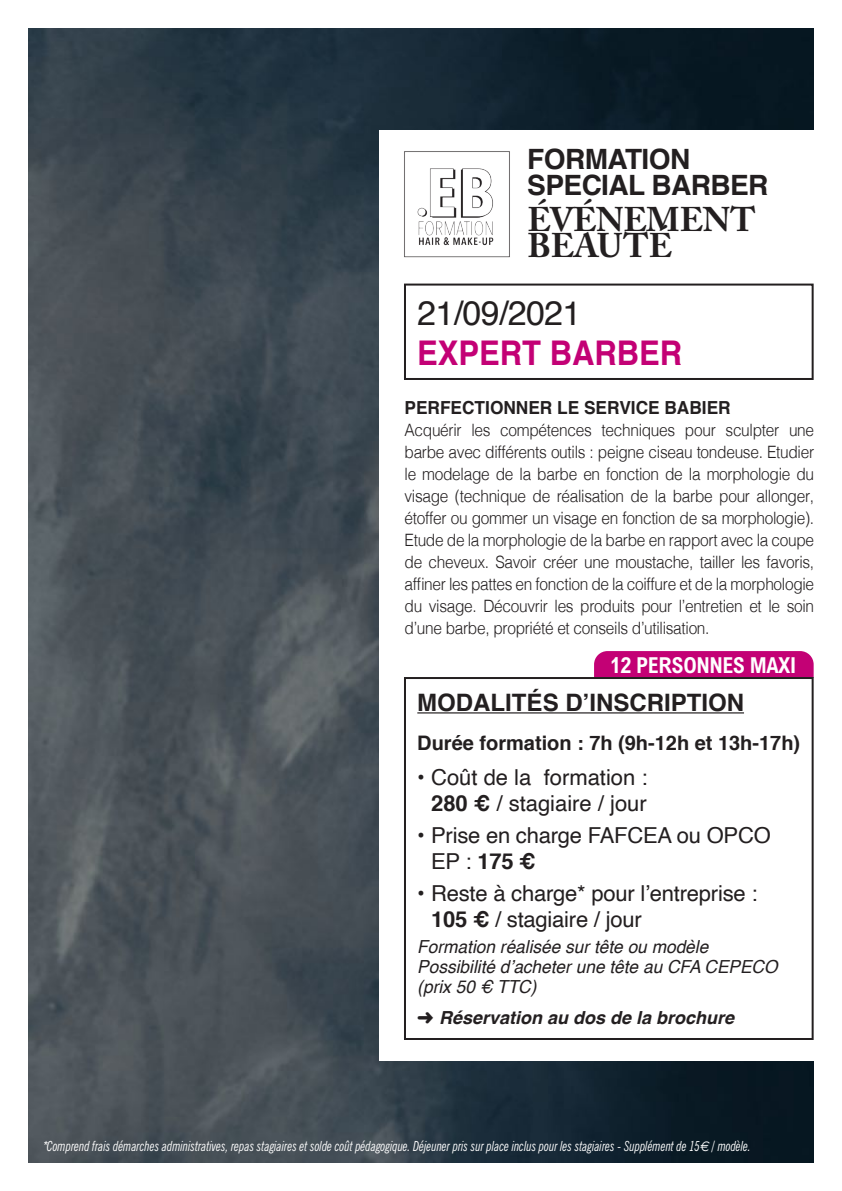
<style>
.page{position:relative;width:842px;height:1191px;background:#fff}
.page>*{position:absolute;margin:0;border:0;box-sizing:border-box;transform-origin:0 0}
.t1{font:700 34px/26px "Adobe Caslon Pro";letter-spacing:-.005em;color:#231f20}
.t2{font:700 34px "Helvetica";color:#c30175;scale:.91 1}
.t3{font:34px "Helvetica";letter-spacing:-.02em;color:#231f20}
.t4{font:700 28px/26px "Helvetica";letter-spacing:-.02em;color:#231f20}
.t5{font:700 24px "Helvetica";color:#231f20}
.t6{font:22px/26px "Helvetica";letter-spacing:-.01em;color:#231f20}
.t7{font:700 condensed 22px "Arial";letter-spacing:-.02em;color:#fff}
.t8{font:700 20px "Helvetica";color:#231f20}
.t9{font:italic 18px/20px "Helvetica";color:#231f20;scale:.96 1}
.t10{font:italic 700 18px "Helvetica";color:#231f20}
.t11{font:700 18px "Helvetica";color:#231f20;scale:.96 1}
.t12{font:300 17px/22px "Helvetica";letter-spacing:-.02em;color:#231f20;text-align:justify;scale:.91 1}
.t13{font:italic condensed 14px "News Gothic BT";color:#fff;scale:.88 1}
.s1{font-weight:700}
.s2{font-family:"Helvetica";font-stretch:normal}
.s3{font-family:"Euro Sans";font-stretch:normal}
</style>
<div class="page">
<img style="left:28px;top:28px;width:786px;height:1134px">
<div style="left:380px;top:130px;width:462px;height:930px;background:#fff"></div>
<div style="left:404px;top:283px;width:410px;height:97px;border:2px solid #231f20"></div>
<div style="left:594px;top:651px;width:220px;height:26px;background:#c30175"></div>
<hr style="left:417px;top:712px;width:327px;height:1px;background:#231f20">
<div style="left:404px;top:677px;width:410px;height:363px;border:2px solid #231f20"></div>
<img style="left:404px;top:151px;width:106px;height:107px">
<h2 class="t4" style="left:527px;top:147px;width:243px">FORMATION<br>SPECIAL BARBER</h2>
<h1 class="t1" style="left:527px;top:207px;width:229px">ÉVÉNEMENT<br>BEAUTÉ</h1>
<h1 class="t3" style="left:417px;top:286px;width:166px">21/09/2021</h1>
<h1 class="t2" style="left:417px;top:325px;width:292px">EXPERT BARBER</h1>
<p class="t11" style="left:405px;top:393px;width:341px">PERFECTIONNER LE SERVICE BABIER</p>
<p class="t12" style="left:405px;top:418px;width:452px">Acquérir les compétences techniques pour sculpter une barbe avec différents outils : peigne ciseau tondeuse. Etudier le modelage de la barbe en fonction de la morphologie du visage (technique de réalisation de la barbe pour allonger, étoffer ou gommer un visage en fonction de sa morphologie).<br>Etude de la morphologie de la barbe en rapport avec la coupe de cheveux. Savoir créer une moustache, tailler les favoris, affiner les pattes en fonction de la coiffure et de la morphologie du visage. Découvrir les produits pour l’entretien et le soin d’une barbe, propriété et conseils d’utilisation.</p>
<p class="t7" style="left:610px;top:652px;width:188px">12 PERSONNES MAXI</p>
<h3 class="t5" style="left:417px;top:683px;width:328px">MODALITÉS D’INSCRIPTION</h3>
<p class="t8" style="left:417px;top:727px;width:384px">Durée formation : 7h (9h-12h et 13h-17h)</p>
<p class="t6" style="left:417px;top:765px;width:232px;text-align:center"><span class="s1">•</span> Coût de la formation :<br><span class="s1">280 €</span> / stagiaire / jour</p>
<p class="t6" style="left:431px;top:823px;width:341px;text-indent:-14px"><span class="s1">•</span> Prise en charge FAFCEA ou OPCO<br>EP : <span class="s1">175 €</span></p>
<p class="t6" style="left:431px;top:880px;width:328px;text-indent:-14px"><span class="s1">•</span> Reste à charge* pour l’entreprise :<br><span class="s1">105 €</span> / stagiaire / jour</p>
<p class="t9" style="left:417px;top:936px;width:377px">Formation réalisée sur tête ou modèle<br>Possibilité d’acheter une tête au CFA CEPECO (prix 50 € TTC)</p>
<p class="t10" style="left:417px;top:1002px;width:318px">➜ Réservation au dos de la brochure</p>
<p class="t13" style="left:43px;top:1137px;width:806px"><span class="s2">*</span>Comprend frais démarches administratives, repas stagiaires et solde coût pédagogique. Déjeuner pris sur place inclus pour les stagiaires - Supplément de 15<span class="s3">€</span> / modèle.</p>
</div>
